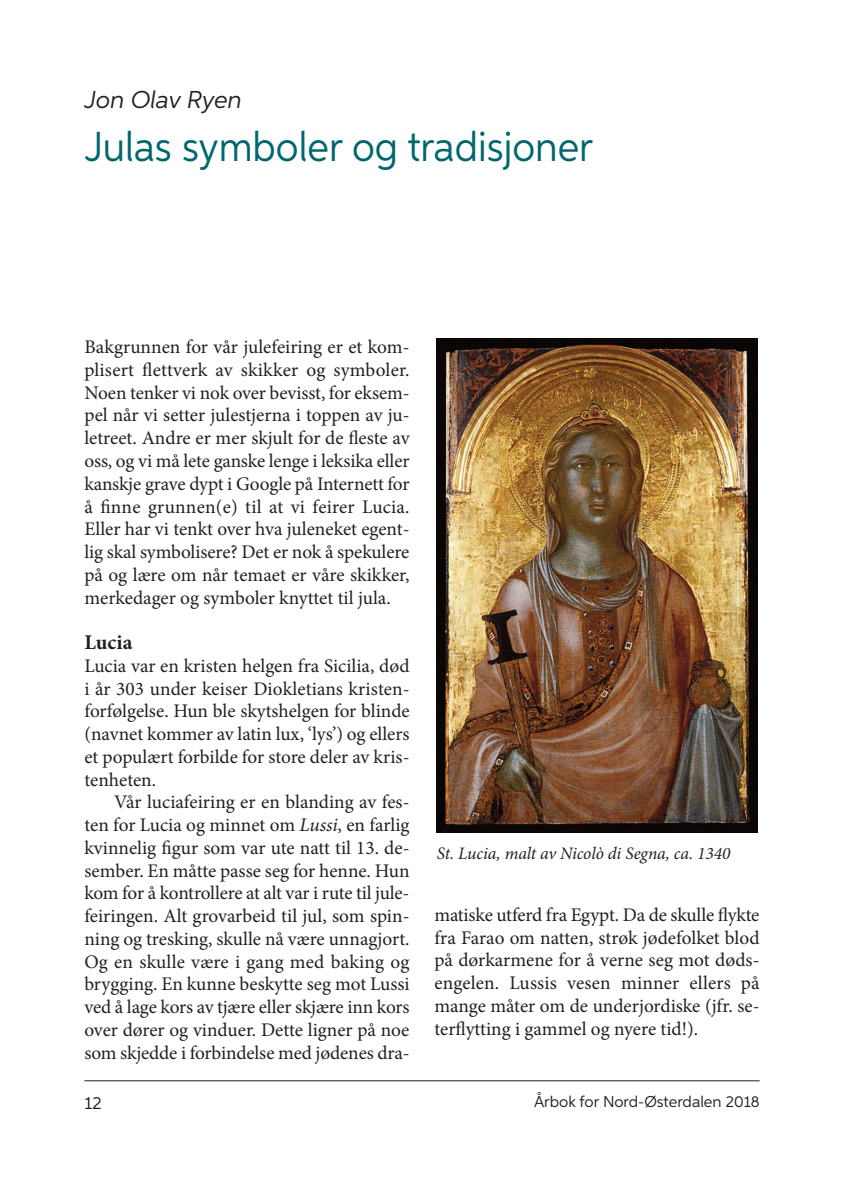
<style>
.page{position:relative;width:844px;height:1191px;background:#fff}
.page>*{position:absolute;margin:0;border:0;box-sizing:border-box;transform-origin:0 0}
.t1{font:42px "Aspira";color:#00666d;scale:.93 1}
.t2{font:italic 24.5px "Aspira";letter-spacing:-.005em;color:#231f20}
.t3{font:700 21px "Minion Pro";color:#231f20}
.t4{font:19.25px/22.8px "Minion Pro";color:#231f20;text-align:justify}
.t5{font:italic 17.5px "Minion Pro";letter-spacing:-.005em;color:#231f20}
.t6{font:17.5px "Aspira";color:#231f20}
.t7{font:15.75px "Aspira";color:#231f20}
.s1{font-style:italic}
</style>
<div class="page">
<hr style="left:84px;top:1080px;width:675px;height:1px;background:#231f20">
<img style="left:436px;top:339px;width:321px;height:493px">
<p class="t2" style="left:84px;top:91px;width:159px">Jon Olav Ryen</p>
<p class="t1" style="left:84px;top:130px;width:548px">Julas symboler og tradisjoner</p>
<p class="t4" style="left:84px;top:337px;width:326px">Bakgrunnen for vår julefeiring er et kom&shy;plisert flettverk av skikker og symboler.<br>Noen tenker vi nok over bevisst, for eksem&shy;pel når vi setter julestjerna i toppen av ju&shy;letreet. Andre er mer skjult for de fleste av oss, og vi må lete ganske lenge i leksika eller kanskje grave dypt i Google på Internett for å finne grunnen(e) til at vi feirer Lucia.<br>Eller har vi tenkt over hva juleneket egent&shy;lig skal symbolisere? Det er nok å spekulere på og lære om når temaet er våre skikker, merkedager og symboler knyttet til jula.</p>
<p class="t3" style="left:84px;top:634px;width:50px">Lucia</p>
<p class="t4" style="left:84px;top:656px;width:326px">Lucia var en kristen helgen fra Sicilia, død i år 303 under keiser Diokletians kristen&shy;forfølgelse. Hun ble skytshelgen for blinde (navnet kommer av latin lux, ‘lys’) og ellers et populært forbilde for store deler av kris&shy;tenheten.</p>
<p class="t4" style="left:84px;top:792px;width:326px;text-indent:30px">Vår luciafeiring er en blanding av fes&shy;ten for Lucia og minnet om <span class="s1">Lussi</span>, en farlig kvinnelig figur som var ute natt til 13. de&shy;sember. En måtte passe seg for henne. Hun kom for å kontrollere at alt var i rute til jule&shy;feiringen. Alt grovarbeid til jul, som spin&shy;ning og tresking, skulle nå være unnagjort.<br>Og en skulle være i gang med baking og brygging. En kunne beskytte seg mot Lussi ved å lage kors av tjære eller skjære inn kors over dører og vinduer. Dette ligner på noe som skjedde i forbindelse med jødenes dra-</p>
<p class="t5" style="left:437px;top:846px;width:295px">St. Lucia, malt av Nicolò di Segna, ca. 1340</p>
<p class="t4" style="left:434px;top:905px;width:327px">matiske utferd fra Egypt. Da de skulle flykte fra Farao om natten, strøk jødefolket blod på dørkarmene for å verne seg mot døds&shy;engelen. Lussis vesen minner ellers på mange måter om de underjordiske (jfr. se&shy;terflytting i gammel og nyere tid!).</p>
<p class="t6" style="left:84px;top:1095px;width:19px">12</p>
<p class="t7" style="left:534px;top:1095px;width:227px">Årbok for Nord-Østerdalen 2018</p>
</div>
